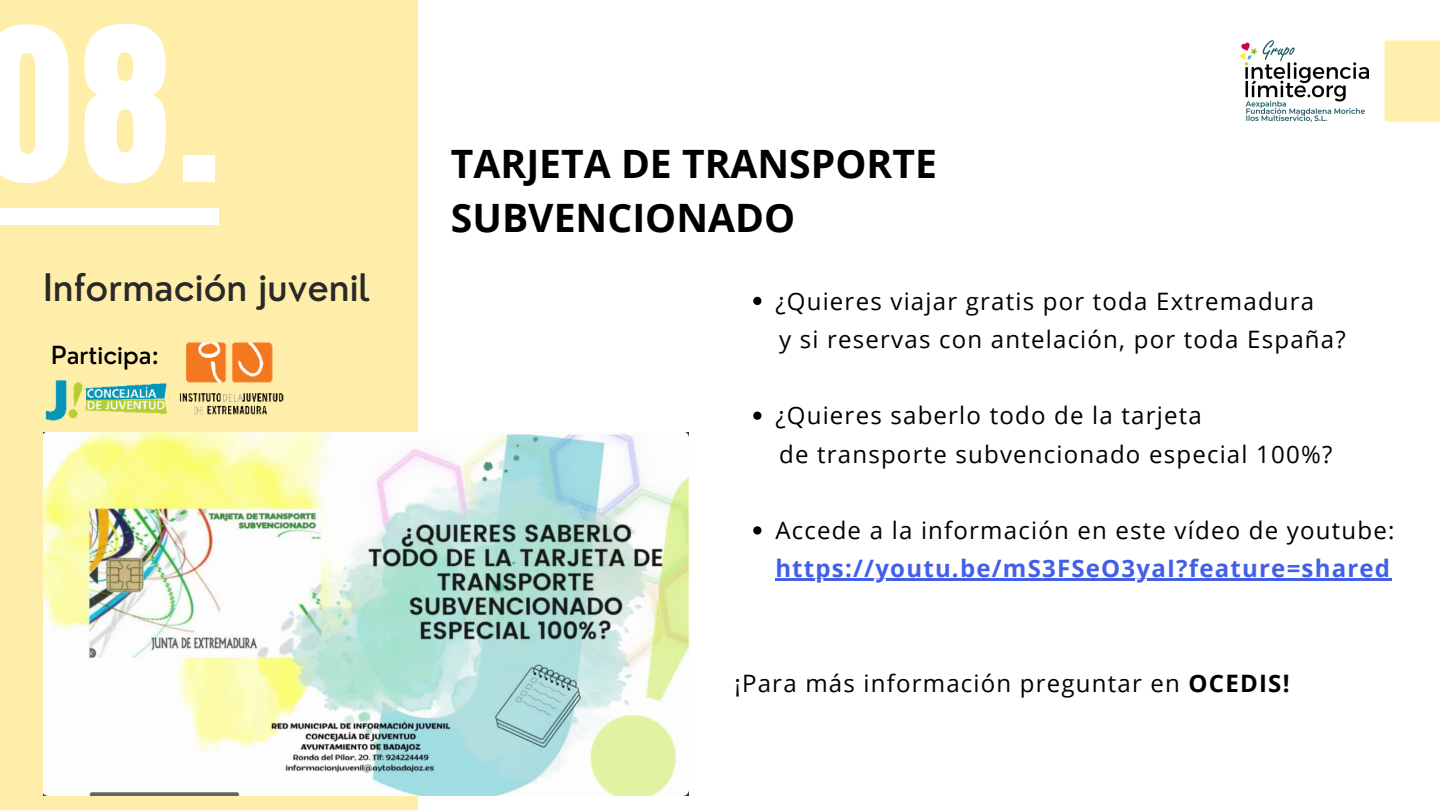
<style>
.page{position:relative;width:1440px;height:810px;background:#fff}
.page>*{position:absolute;margin:0;border:0;box-sizing:border-box;transform-origin:0 0}
.t1{font:181.4px "Anton";color:#fff}
.t2{font:700 39.1px/54.1px "Open Sans";color:#000}
.t3{font:500 37px "Nourd";color:#292929}
.t4{font:500 24.3px "Nourd";color:#000}
.t5{font:24px "Open Sans";letter-spacing:.05em;color:#000}
.t6{font:700 24px/38.2px "Open Sans";letter-spacing:.05em;color:#435fe7}
.s1{font-weight:400;color:#000}
.s2{font-weight:700}
</style>
<div class="page">
<div style="left:0;top:0;width:418px;height:810px;background:#fea"></div>
<div style="left:1385px;top:40px;width:55px;height:82px;background:#ffeeac"></div>
<img style="left:1240px;top:40px;width:129px;height:81px">
<div style="left:0;top:209px;width:219px;height:16px;background:#fff"></div>
<img style="left:45px;top:380px;width:121px;height:41px">
<img style="left:179px;top:342px;width:105px;height:73px">
<img style="left:43px;top:433px;width:646px;height:363px">
<svg style="left:753px;top:297px;width:8px;height:8px"></svg>
<svg style="left:753px;top:412px;width:8px;height:8px"></svg>
<svg style="left:753px;top:526px;width:8px;height:9px"></svg>
<hr style="left:775px;top:579px;width:616px;height:2px;background:#435fe7">
<p class="t1" style="left:-18px;top:-25px;width:239px">08.</p>
<p class="t3" style="left:43px;top:264px;width:329px">Información juvenil</p>
<p class="t4" style="left:51px;top:340px;width:110px">Participa:</p>
<p class="t2" style="left:451px;top:136px;width:488px">TARJETA DE TRANSPORTE<br>SUBVENCIONADO</p>
<p class="t5" style="left:775px;top:284px;width:540px">¿Quieres viajar gratis por toda Extremadura</p>
<p class="t5" style="left:779px;top:322px;width:568px">y si reservas con antelación, por toda España?</p>
<p class="t5" style="left:775px;top:399px;width:428px">¿Quieres saberlo todo de la tarjeta</p>
<p class="t5" style="left:779px;top:437px;width:555px">de transporte subvencionado especial 100%?</p>
<p class="t6" style="left:775px;top:511px;width:621px"><span class="s1">Accede a la información en este vídeo de youtube: </span>https://youtu.be/mS3FSeO3yaI?feature=shared</p>
<p class="t5" style="left:734px;top:666px;width:557px">¡Para más información preguntar en <span class="s2">OCEDIS!</span></p>
</div>
